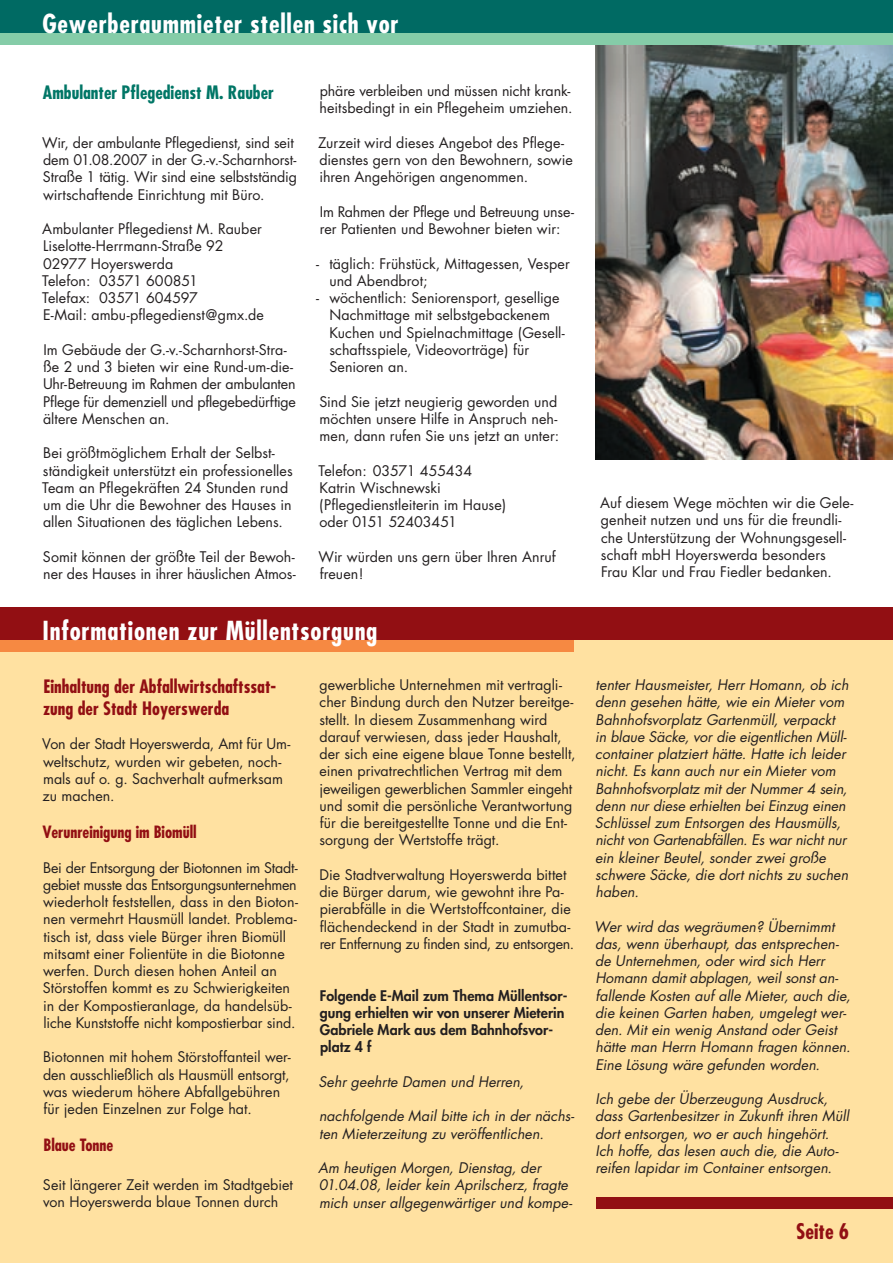
<style>
.page{position:relative;width:893px;height:1263px;background:#fff}
.page>*{position:absolute;margin:0;border:0;box-sizing:border-box;transform-origin:0 0}
.Themen{font:700 condensed 25.5px "Futura";letter-spacing:.03em;color:#fff}
.Überschrift_1{font:700 condensed 21px "Futura";color:#920f13}
.Unterüberschrift{font:700 condensed 18px/21.6px "Futura";color:#920f13}
.Unterüberschrift-2{font:700 condensed 18px "Futura";color:#007666}
.Unterüberschrift-3{font:700 condensed 16.5px "Futura";color:#920f13}
.Mengentexte{font:14.25px/17.2px "Futura";color:#231f20}
.Mengentexte-2{font:italic 14.25px/17.2px "Futura";color:#231f20}
.Mengentexte-3{font:800 14.25px/17.2px "Futura";letter-spacing:.005em;color:#231f20}
</style>
<div class="page">
<img style="left:595px;top:45px;width:298px;height:414px">
<div style="left:0;top:637px;width:893px;height:626px;background:#ffe1a1"></div>
<div style="left:0;top:0;width:893px;height:33px;background:#006a63"></div>
<div style="left:0;top:33px;width:893px;height:12px;background:#85cca8"></div>
<div style="left:597px;top:1197px;width:296px;height:12px;background:#920f13"></div>
<div style="left:0;top:607px;width:893px;height:33px;background:#920f13"></div>
<div style="left:0;top:640px;width:574px;height:12px;background:#f68942"></div>
<p class="Themen" style="left:43px;top:8px;width:358px">Gewerberaummieter stellen sich vor</p>
<p class="Unterüberschrift-2" style="left:43px;top:81px;width:232px">Ambulanter Pflegedienst M. Rauber</p>
<p class="Mengentexte" style="left:42px;top:134px;width:256px">Wir, der ambulante Pflegedienst, sind seit dem 01.08.2007 in der G.-v.-Scharnhorst-Straße 1 tätig. Wir sind eine selbstständig wirtschaftende Einrichtung mit Büro.</p>
<p class="Mengentexte" style="left:42px;top:220px;width:221px">Ambulanter Pflegedienst M. Rauber</p>
<p class="Mengentexte" style="left:43px;top:238px;width:182px">Liselotte-Herrmann-Straße 92</p>
<p class="Mengentexte" style="left:43px;top:255px;width:132px">02977 Hoyerswerda</p>
<p class="Mengentexte" style="left:42px;top:272px;width:157px">Telefon: 03571 600851</p>
<p class="Mengentexte" style="left:42px;top:289px;width:157px">Telefax: 03571 604597</p>
<p class="Mengentexte" style="left:43px;top:307px;width:222px">E-Mail: ambu-pflegedienst@gmx.de</p>
<p class="Mengentexte" style="left:43px;top:341px;width:254px">Im Gebäude der G.-v.-Scharnhorst-Stra&shy;ße 2 und 3 bieten wir eine Rund-um-die-Uhr-Betreuung im Rahmen der ambulanten Pflege für demenziell und pflegebedürftige ältere Menschen an.</p>
<p class="Mengentexte" style="left:42px;top:445px;width:252px">Bei größtmöglichem Erhalt der Selbst&shy;ständigkeit unterstützt ein professionelles Team an Pflegekräften 24 Stunden rund um die Uhr die Bewohner des Hauses in allen Situationen des täglichen Lebens.</p>
<p class="Mengentexte" style="left:43px;top:548px;width:254px">Somit können der größte Teil der Bewoh&shy;ner des Hauses in ihrer häuslichen Atmos-</p>
<p class="Mengentexte" style="left:320px;top:82px;width:254px">phäre verbleiben und müssen nicht krank&shy;heitsbedingt in ein Pflegeheim umziehen.</p>
<p class="Mengentexte" style="left:318px;top:134px;width:256px">Zurzeit wird dieses Angebot des Pflege&shy;dienstes gern von den Bewohnern, sowie ihren Angehörigen angenommen.</p>
<p class="Mengentexte" style="left:320px;top:203px;width:256px">Im Rahmen der Pflege und Betreuung unse&shy;rer Patienten und Bewohner bieten wir:</p>
<p class="Mengentexte" style="left:316px;top:255px;width:255px">- täglich: Frühstück, Mittagessen, Vesper</p>
<p class="Mengentexte" style="left:329px;top:272px;width:100px">und Abendbrot;</p>
<p class="Mengentexte" style="left:316px;top:289px;width:245px">- wöchentlich: Seniorensport, gesellige</p>
<p class="Mengentexte" style="left:329px;top:307px;width:222px">Nachmittage mit selbstgebackenem</p>
<p class="Mengentexte" style="left:329px;top:324px;width:237px">Kuchen und Spielnachmittage (Gesell-</p>
<p class="Mengentexte" style="left:329px;top:341px;width:201px">schaftsspiele, Videovorträge) für</p>
<p class="Mengentexte" style="left:329px;top:358px;width:80px">Senioren an.</p>
<p class="Mengentexte" style="left:319px;top:393px;width:241px">Sind Sie jetzt neugierig geworden und möchten unsere Hilfe in Anspruch neh&shy;men, dann rufen Sie uns jetzt an unter:</p>
<p class="Mengentexte" style="left:318px;top:462px;width:155px">Telefon: 03571 455434</p>
<p class="Mengentexte" style="left:320px;top:479px;width:123px">Katrin Wischnewski</p>
<p class="Mengentexte" style="left:319px;top:496px;width:189px">(Pflegedienstleiterin im Hause)</p>
<p class="Mengentexte" style="left:319px;top:514px;width:139px">oder 0151 52403451</p>
<p class="Mengentexte" style="left:319px;top:548px;width:239px">Wir würden uns gern über Ihren Anruf freuen!</p>
<p class="Themen" style="left:43px;top:615px;width:336px">Informationen zur Müllentsorgung</p>
<p class="Unterüberschrift" style="left:43px;top:676px;width:235px">Einhaltung der Abfallwirtschaftssat&shy;zung der Stadt Hoyerswerda</p>
<p class="Mengentexte" style="left:42px;top:735px;width:250px">Von der Stadt Hoyerswerda, Amt für Um&shy;weltschutz, wurden wir gebeten, noch&shy;mals auf o. g. Sachverhalt aufmerksam zu machen.</p>
<p class="Unterüberschrift-3" style="left:43px;top:822px;width:156px">Verunreinigung im Biomüll</p>
<p class="Mengentexte" style="left:43px;top:859px;width:257px">Bei der Entsorgung der Biotonnen im Stadt&shy;gebiet musste das Entsorgungsunternehmen wiederholt feststellen, dass in den Bioton&shy;nen vermehrt Hausmüll landet. Problema&shy;tisch ist, dass viele Bürger ihren Biomüll mitsamt einer Folientüte in die Biotonne werfen. Durch diesen hohen Anteil an Störstoffen kommt es zu Schwierigkeiten in der Kompostieranlage, da handelsüb&shy;liche Kunststoffe nicht kompostierbar sind.</p>
<p class="Mengentexte" style="left:43px;top:1049px;width:249px">Biotonnen mit hohem Störstoffanteil wer&shy;den ausschließlich als Hausmüll entsorgt, was wiederum höhere Abfallgebühren für jeden Einzelnen zur Folge hat.</p>
<p class="Unterüberschrift-3" style="left:43px;top:1135px;width:71px">Blaue Tonne</p>
<p class="Mengentexte" style="left:43px;top:1176px;width:252px">Seit längerer Zeit werden im Stadtgebiet von Hoyerswerda blaue Tonnen durch</p>
<p class="Mengentexte" style="left:319px;top:676px;width:258px">gewerbliche Unternehmen mit vertragli&shy;cher Bindung durch den Nutzer bereitge&shy;stellt. In diesem Zusammenhang wird darauf verwiesen, dass jeder Haushalt, der sich eine eigene blaue Tonne bestellt, einen privatrechtlichen Vertrag mit dem jeweiligen gewerblichen Sammler eingeht und somit die persönliche Verantwortung für die bereitgestellte Tonne und die Ent&shy;sorgung der Wertstoffe trägt.</p>
<p class="Mengentexte" style="left:319px;top:866px;width:256px">Die Stadtverwaltung Hoyerswerda bittet die Bürger darum, wie gewohnt ihre Pa&shy;pierabfälle in die Wertstoffcontainer, die flächendeckend in der Stadt in zumutba&shy;rer Entfernung zu finden sind, zu entsorgen.</p>
<p class="Mengentexte-3" style="left:320px;top:987px;width:249px">Folgende E-Mail zum Thema Müllentsor&shy;gung erhielten wir von unserer Mieterin<br>Gabriele Mark aus dem Bahnhofsvor&shy;platz 4 f</p>
<p class="Mengentexte-2" style="left:318px;top:1073px;width:207px">Sehr geehrte Damen und Herren,</p>
<p class="Mengentexte-2" style="left:319px;top:1108px;width:257px">nachfolgende Mail bitte ich in der nächs&shy;ten Mieterzeitung zu veröffentlichen.</p>
<p class="Mengentexte-2" style="left:318px;top:1159px;width:256px">Am heutigen Morgen, Dienstag, der<br>01.04.08, leider kein Aprilscherz, fragte mich unser allgegenwärtiger und kompe-</p>
<p class="Mengentexte" style="left:600px;top:494px;width:255px">Auf diesem Wege möchten wir die Gele&shy;genheit nutzen und uns für die freundli&shy;che Unterstützung der Wohnungsgesell&shy;schaft mbH Hoyerswerda besonders</p>
<p class="Mengentexte" style="left:601px;top:563px;width:232px">Frau Klar und Frau Fiedler bedanken.</p>
<p class="Mengentexte-2" style="left:595px;top:676px;width:255px">tenter Hausmeister, Herr Homann, ob ich denn gesehen hätte, wie ein Mieter vom Bahnhofsvorplatz Gartenmüll, verpackt in blaue Säcke, vor die eigentlichen Müll&shy;container platziert hätte. Hatte ich leider nicht. Es kann auch nur ein Mieter vom Bahnhofsvorplatz mit der Nummer 4 sein, denn nur diese erhielten bei Einzug einen Schlüssel zum Entsorgen des Hausmülls, nicht von Gartenabfällen. Es war nicht nur ein kleiner Beutel, sonder zwei große schwere Säcke, die dort nichts zu suchen haben.</p>
<p class="Mengentexte-2" style="left:594px;top:918px;width:258px">Wer wird das wegräumen? Übernimmt das, wenn überhaupt, das entsprechen&shy;de Unternehmen, oder wird sich Herr Homann damit abplagen, weil sonst an&shy;fallende Kosten auf alle Mieter, auch die, die keinen Garten haben, umgelegt wer&shy;den. Mit ein wenig Anstand oder Geist hätte man Herrn Homann fragen können.<br>Eine Lösung wäre gefunden worden.</p>
<p class="Mengentexte-2" style="left:595px;top:1090px;width:255px">Ich gebe der Überzeugung Ausdruck, dass Gartenbesitzer in Zukunft ihren Müll dort entsorgen, wo er auch hingehört.<br>Ich hoffe, das lesen auch die, die Auto&shy;reifen lapidar im Container entsorgen.</p>
<p class="Überschrift_1" style="left:796px;top:1218px;width:54px">Seite 6</p>
</div>
